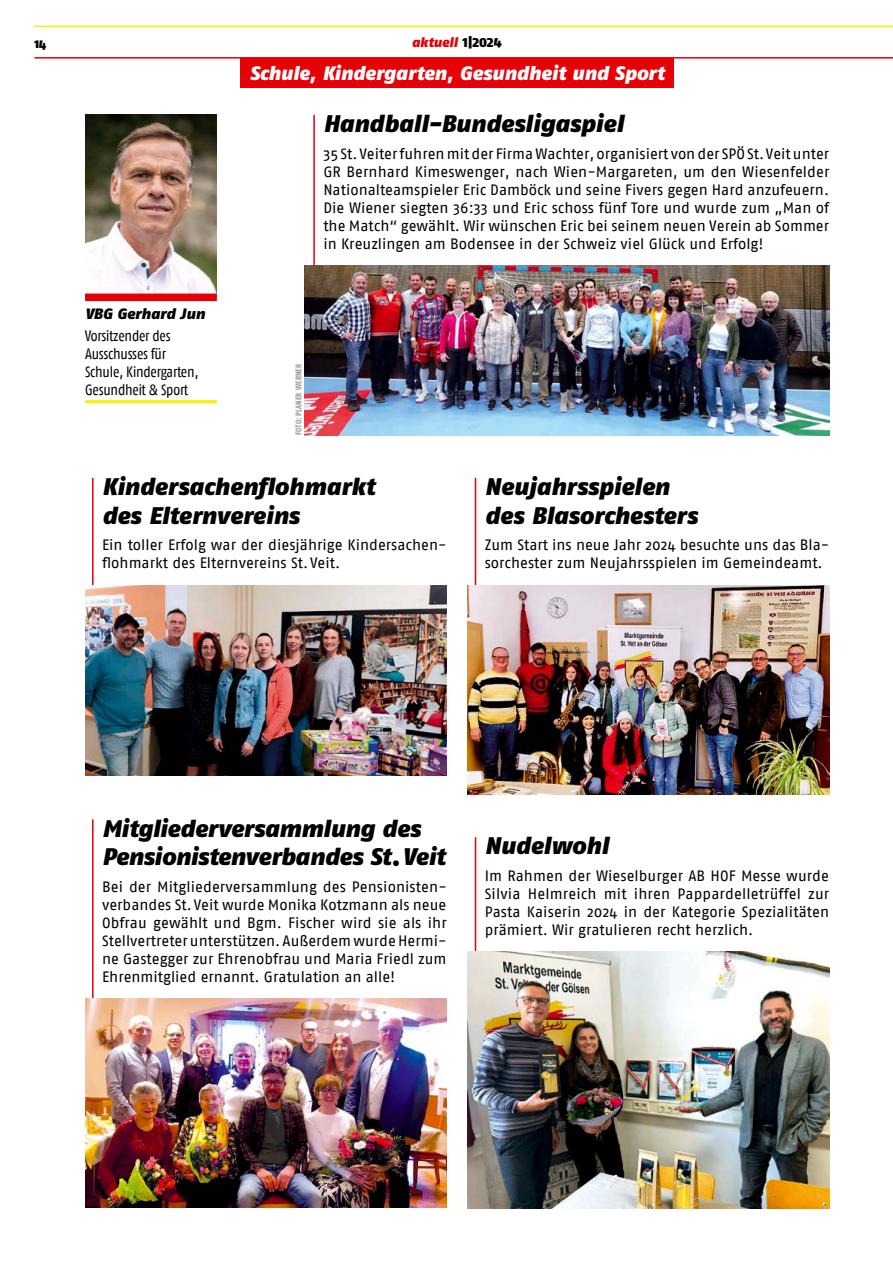
<style>
.page{position:relative;width:893px;height:1263px;background:#fff}
.page>*{position:absolute;margin:0;border:0;box-sizing:border-box;transform-origin:0 0}
.t1{font:italic 900 24px/28.8px "Fago No";letter-spacing:-.005em;color:#000}
.t2{font:italic 900 19.5px "Fago No";color:#fff}
.t3{font:15px/18px "Fago No";color:#000;text-align:justify}
.t4{font:15px/18px "Fago Co";letter-spacing:-.01em;color:#000}
.t5{font:italic 900 15px "Fago No";color:#000}
.t6{font:italic 900 13.5px "Fago No";color:#e60007}
.t7{font:900 13.5px "Fago Co";color:#000}
.t8{font:700 condensed 8.25px "Fago OT";letter-spacing:.01em;color:#98989c}
.s1{font-family:"Fago No Lf";font-style:normal;color:#000}
</style>
<div class="page">
<hr style="left:34px;top:26px;width:859px;height:1px;background:#ffed00">
<hr style="left:34px;top:57px;width:859px;height:2px;background:#e60007">
<img style="left:85px;top:115px;width:132px;height:179px">
<div style="left:85px;top:294px;width:132px;height:7px;background:#e60007"></div>
<hr style="left:85px;top:400px;width:132px;height:3px;background:#ffed00">
<div style="left:240px;top:58px;width:434px;height:30px;background:#e60007"></div>
<hr style="left:313px;top:115px;width:2px;height:309px;background:#e60007">
<hr style="left:92px;top:478px;width:2px;height:225px;background:#e60007">
<img style="left:85px;top:585px;width:361px;height:190px">
<img style="left:304px;top:266px;width:525px;height:169px">
<hr style="left:92px;top:819px;width:2px;height:310px;background:#e60007">
<img style="left:85px;top:999px;width:361px;height:209px">
<hr style="left:475px;top:837px;width:1px;height:310px;background:#e60007">
<img style="left:468px;top:952px;width:361px;height:256px">
<hr style="left:475px;top:478px;width:1px;height:309px;background:#e60007">
<img style="left:468px;top:585px;width:361px;height:209px">
<p class="t7" style="left:34px;top:36px;width:13px">14</p>
<p class="t6" style="left:412px;top:34px;width:91px">aktuell <span class="s1">1|2024</span></p>
<p class="t5" style="left:85px;top:305px;width:121px">VBG Gerhard Jun</p>
<p class="t4" style="left:85px;top:327px;width:115px">Vorsitzender des<br>Ausschusses für<br>Schule, Kindergarten,<br>Gesundheit &amp; Sport</p>
<h2 class="t2" style="left:250px;top:61px;width:416px">Schule, Kindergarten, Gesundheit und Sport</h2>
<h1 class="t1" style="left:323px;top:109px;width:302px">Handball-Bundesligaspiel</h1>
<p class="t3" style="left:323px;top:144px;width:508px">35 St.Veiter fuhren mit der Firma Wachter, organisiert von der SPÖ St.Veit unter GR Bernhard Kimeswenger, nach Wien-Margareten, um den Wiesenfelder Nationalteamspieler Eric Damböck und seine Fivers gegen Hard anzufeuern.<br>Die Wiener siegten 36:33 und Eric schoss fünf Tore und wurde zum „Man of the Match“ gewählt. Wir wünschen Eric bei seinem neuen Verein ab Sommer in Kreuzlingen am Bodensee in der Schweiz viel Glück und Erfolg!</p>
<p class="t8" style="left:294px;top:435px;width:72px;rotate:-90deg">FOTO: PLANER WERNER</p>
<h1 class="t1" style="left:102px;top:472px;width:274px">Kindersachenflohmarkt des Elternvereins</h1>
<p class="t3" style="left:102px;top:536px;width:346px">Ein toller Erfolg war der diesjährige Kindersachen&shy;flohmarkt des Elternvereins St. Veit.</p>
<h1 class="t1" style="left:485px;top:472px;width:214px">Neujahrsspielen des Blasorchesters</h1>
<p class="t3" style="left:485px;top:536px;width:346px">Zum Start ins neue Jahr 2024 besuchte uns das Bla&shy;sorchester zum Neujahrsspielen im Gemeindeamt.</p>
<h1 class="t1" style="left:102px;top:813px;width:345px">Mitgliederversammlung des<br>Pensionistenverbandes St.Veit</h1>
<p class="t3" style="left:102px;top:877px;width:346px">Bei der Mitgliederversammlung des Pensionisten&shy;verbandes St. Veit wurde Monika Kotzmann als neue Obfrau gewählt und Bgm. Fischer wird sie als ihr Stellvertreter unterstützen. Außerdem wurde Hermi&shy;ne Gastegger zur Ehrenobfrau und Maria Friedl zum Ehrenmitglied ernannt. Gratulation an alle!</p>
<h1 class="t1" style="left:485px;top:831px;width:125px">Nudelwohl</h1>
<p class="t3" style="left:485px;top:866px;width:346px">Im Rahmen der Wieselburger AB HOF Messe wurde Silvia Helmreich mit ihren Pappardelletrüffel zur Pasta Kaiserin 2024 in der Kategorie Spezialitäten prämiert. Wir gratulieren recht herzlich.</p>
</div>
